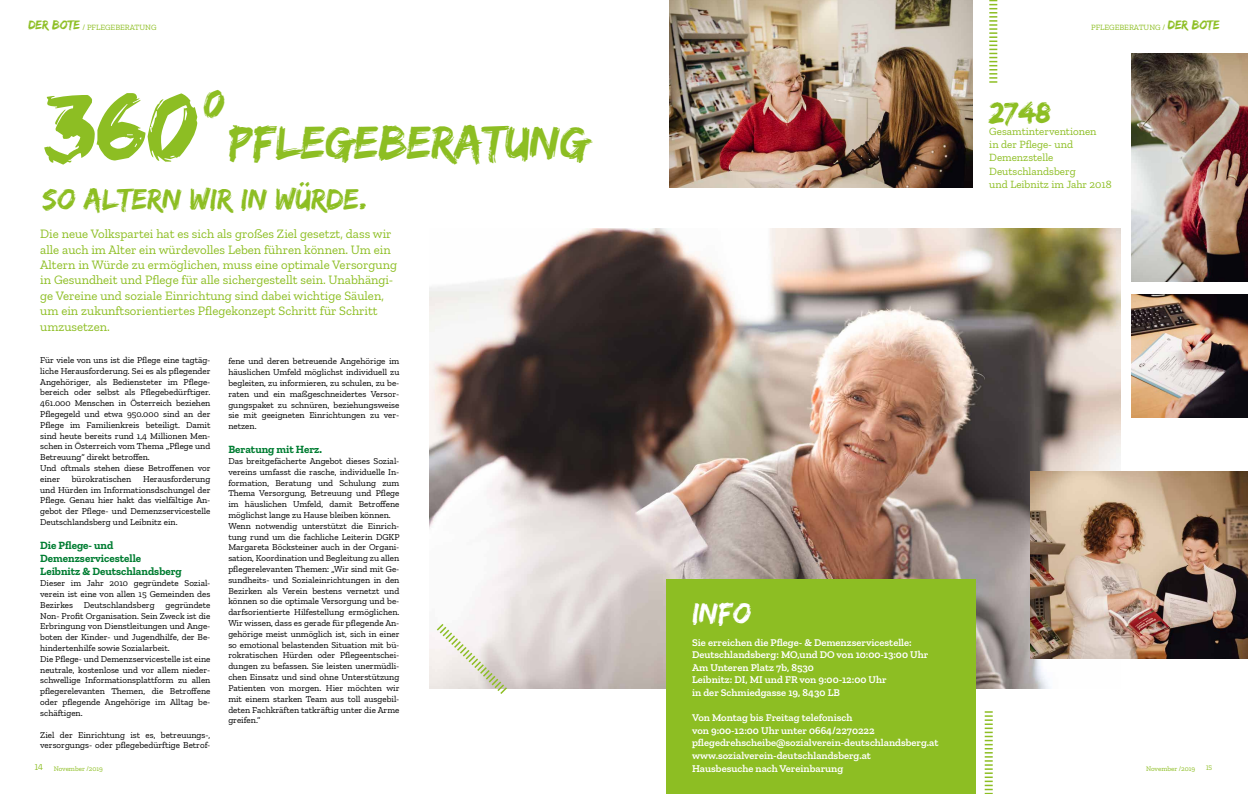
<style>
.page{position:relative;width:1248px;height:794px;background:#fff}
.page>*{position:absolute;margin:0;border:0;box-sizing:border-box;transform-origin:0 0}
.t1{font:101.5px "Edo SZ";color:#8dbe23}
.t2{font:48.3px "Edo SZ";color:#8dbe23}
.t3{font:42px "Edo SZ";color:#8dbe23}
.t4{font:30.5px "Edo SZ";color:#8dbe23}
.t5{font:30.5px "Edo SZ";color:#fff}
.t6{font:13px "Edo SZ";color:#8dbe23}
.t7{font:12.8px/15.4px "Zilla Slab";color:#8dbe23}
.t8{font:11px/13.2px "Zilla Slab";color:#8dbe23}
.t9{font:700 11px/13.2px "Zilla Slab";color:#007d32}
.t10{font:600 10.5px/12.6px "Zilla Slab";color:#fff}
.t11{font:9px/10.8px "Zilla Slab";color:#000}
.t12{font:8px "Zilla Slab";color:#8dbe23}
.t13{font:7px "Zilla Slab";color:#8dbe23}
.s1{font-size:9px}
</style>
<div class="page">
<img style="left:430px;top:228px;width:690px;height:460px">
<svg style="left:435px;top:622px;width:73px;height:72px"></svg>
<svg style="left:984px;top:711px;width:8px;height:83px"></svg>
<div style="left:666px;top:580px;width:309px;height:214px;background:#8dbe23"></div>
<img style="left:669px;top:0;width:303px;height:187px">
<img style="left:1131px;top:294px;width:116px;height:123px">
<img style="left:1030px;top:472px;width:217px;height:187px">
<img style="left:1131px;top:54px;width:116px;height:228px">
<svg style="left:989px;top:0;width:8px;height:83px"></svg>
<h3 class="t6" style="left:28px;top:17px;width:53px">DER BOTE</h3>
<h3 class="t6" style="left:1167px;top:17px;width:53px">DER BOTE</h3>
<p class="t12" style="left:82px;top:23px;width:76px">/ PFLEGEBERATUNG</p>
<p class="t12" style="left:1090px;top:23px;width:76px">PFLEGEBERATUNG /</p>
<h1 class="t1" style="left:43px;top:67px;width:157px">360</h1>
<h3 class="t3" style="left:203px;top:79px;width:23px">0</h3>
<h3 class="t4" style="left:43px;top:182px;width:327px">SO ALTERN WIR IN WÜRDE.</h3>
<h2 class="t2" style="left:229px;top:114px;width:361px">PFLEGEBERATUNG</h2>
<p class="t7" style="left:40px;top:226px;width:358px">Die neue Volkspartei hat es sich als großes Ziel gesetzt, dass wir alle auch im Alter ein würdevolles Leben führen können. Um ein Altern in Würde zu ermöglichen, muss eine optimale Versorgung in Gesundheit und Pflege für alle sichergestellt sein. Unabhängi&shy;ge Vereine und soziale Einrichtung sind dabei wichtige Säulen, um ein zukunftsorientiertes Pflegekonzept Schritt für Schritt umzusetzen.</p>
<h3 class="t4" style="left:989px;top:94px;width:63px">2748</h3>
<p class="t8" style="left:989px;top:125px;width:124px">Gesamtinterventionen<br>in der Pflege- und<br>Demenzstelle<br>Deutschlandsberg<br>und Leibnitz im Jahr 2018</p>
<p class="t11" style="left:40px;top:354px;width:172px">Für viele von uns ist die Pflege eine tagtäg&shy;liche Herausforderung. Sei es als pflegender Angehöriger, als Bediensteter im Pflege&shy;bereich oder selbst als Pflegebedürftiger.<br>461.000 Menschen in Österreich beziehen Pflegegeld und etwa 950.000 sind an der Pflege im Familienkreis beteiligt. Damit sind heute bereits rund 1,4 Millionen Men&shy;schen in Österreich vom Thema „Pflege und Betreuung“ direkt betroffen.<br>Und oftmals stehen diese Betroffenen vor einer</p>
<p class="t11" style="left:228px;top:356px;width:172px;text-align:justify">fene und deren betreuende Angehörige im häuslichen Umfeld möglichst individuell zu begleiten, zu informieren, zu schulen, zu be&shy;raten und ein maßgeschneidertes Versor&shy;gungspaket zu schnüren, beziehungsweise sie mit geeigneten Einrichtungen zu ver&shy;netzen.</p>
<p class="t9" style="left:228px;top:443px;width:95px">Beratung mit Herz.</p>
<p class="t11" style="left:228px;top:456px;width:173px">Das breitgefächerte Angebot dieses Sozial&shy;vereins umfasst die rasche, individuelle In&shy;formation, Beratung und Schulung zum Thema Versorgung, Betreuung und Pflege im häuslichen Umfeld, damit Betroffene möglichst lange zu Hause bleiben können.<br>Wenn notwendig unterstützt die Einrich&shy;tung rund um die fachliche Leiterin DGKP Margareta Böcksteiner auch in der Organi&shy;sation, Koordination und Begleitung zu allen pflegerelevanten Themen: „Wir sind mit Ge&shy;sundheits- und Sozialeinrichtungen in den Bezirken als Verein bestens vernetzt und können so die optimale Versorgung und be&shy;darfsorientierte Hilfestellung ermöglichen.<br>Wir wissen, dass es gerade für pflegende An&shy;gehörige meist unmöglich ist, sich in einer so emotional belastenden Situation mit bü&shy;rokratischen Hürden oder Pflegeentschei&shy;dungen zu befassen. Sie leisten unermüdli&shy;chen Einsatz und sind ohne Unterstützung Patienten von morgen. Hier möchten wir mit einem starken Team aus toll ausgebil&shy;deten Fachkräften tatkräftig unter die Arme greifen.“</p>
<p class="t11" style="left:40px;top:473px;width:172px;text-align:justify;text-indent:103px">Herausforderung und Hürden im Informationsdschungel der Pflege. Genau hier hakt das vielfältige An&shy;gebot der Pflege- und Demenzservicestelle Deutschlandsberg und Leibnitz ein.</p>
<p class="t9" style="left:40px;top:539px;width:143px">Die Pflege- und<br>Demenzservicestelle<br>Leibnitz &amp; Deutschlandsberg</p>
<p class="t11" style="left:40px;top:578px;width:172px">Dieser im Jahr 2010 gegründete Sozial&shy;verein ist eine von allen 15 Gemeinden des Bezirkes Deutschlandsberg gegründete Non- Profit Organisation. Sein Zweck ist die Erbringung von Dienstleitungen und Ange&shy;boten der Kinder- und Jugendhilfe, der Be&shy;hindertenhilfe sowie Sozialarbeit.<br>Die Pflege- und Demenzservicestelle ist eine neutrale, kostenlose und vor allem nieder&shy;schwellige Informationsplattform zu allen pflegerelevanten Themen, die Betroffene oder pflegende Angehörige im Alltag be&shy;schäftigen.</p>
<p class="t11" style="left:40px;top:729px;width:172px">Ziel der Einrichtung ist es, betreuungs-, versorgungs- oder pflegebedürftige Betrof-</p>
<p class="t11" style="left:72px;top:473px;width:61px">bürokratischen</p>
<h3 class="t5" style="left:692px;top:595px;width:61px">INFO</h3>
<p class="t10" style="left:692px;top:636px;width:238px">Sie erreichen die Pflege- &amp; Demenzservicestelle:<br>Deutschlandsberg: MO,und DO von 10:00-13:00 Uhr Am Unteren Platz 7b, 8530<br>Leibnitz: DI, MI und FR von 9:00-12:00 Uhr<br>in der Schmiedgasse 19, 8430 LB</p>
<p class="t10" style="left:692px;top:711px;width:248px">Von Montag bis Freitag telefonisch<br>von 9:00-12:00 Uhr unter 0664/2270222 pflegedrehscheibe@sozialverein-deutschlandsberg.at www.sozialverein-deutschlandsberg.at<br>Hausbesuche nach Vereinbarung</p>
<p class="t13" style="left:35px;top:764px;width:70px"><span class="s1">14</span> November /2019</p>
<p class="t13" style="left:1145px;top:764px;width:51px">November /2019</p>
<p class="t13" style="left:1205px;top:764px;width:8px">15</p>
</div>
